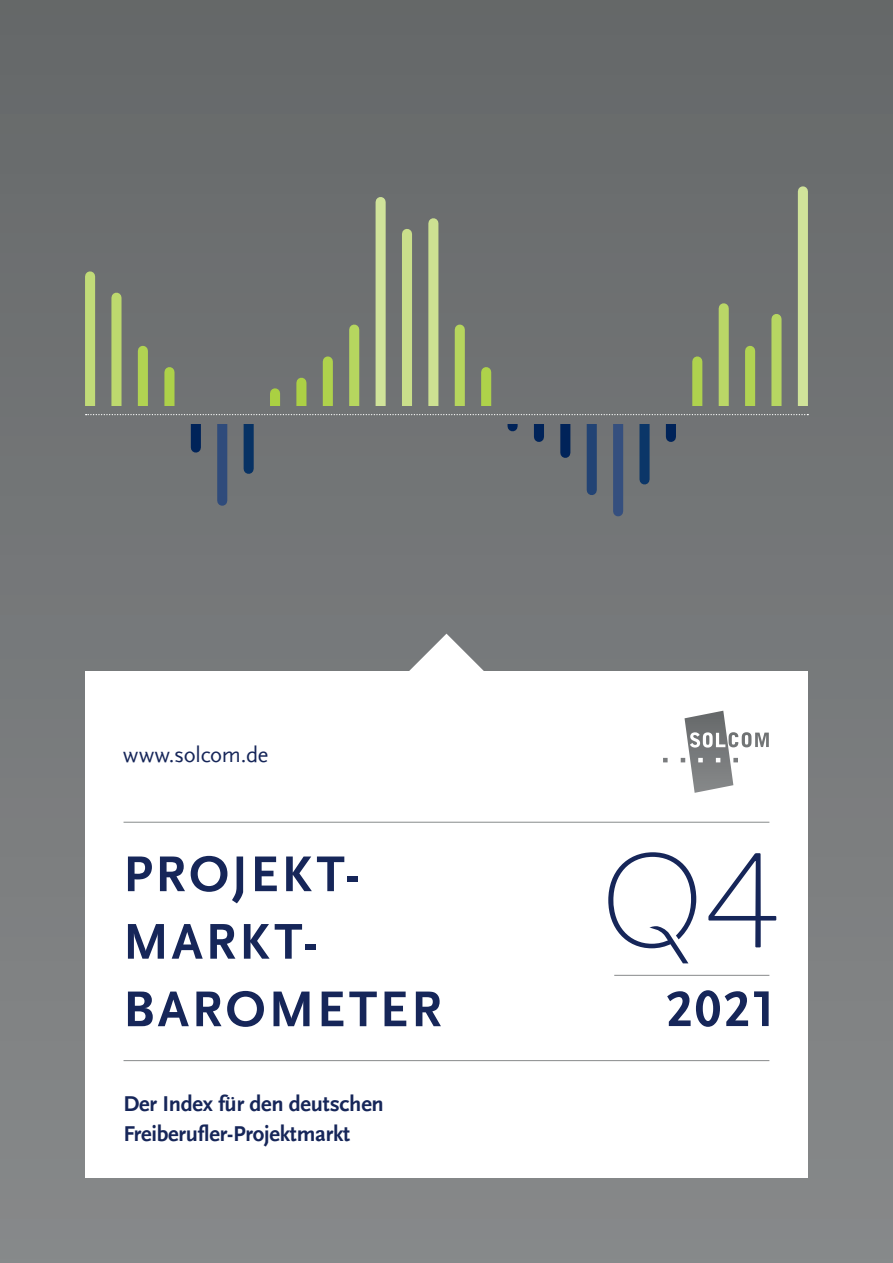
<style>
.page{position:relative;width:893px;height:1263px;background:#fff}
.page>*{position:absolute;margin:0;border:0;box-sizing:border-box;transform-origin:0 0}
.t1{font:300 130.95px "Gravity";color:#162659;scale:1.05 1}
.t2{font:700 52.5px/67.5px "Scala Sans LF";letter-spacing:.055em;color:#162659}
.t3{font:700 22.5px/30px "Scala Sans";letter-spacing:-.01em;color:#162659}
.t4{font:22.5px "Scala Sans LF";letter-spacing:-.01em;color:#162659}
</style>
<div class="page">
<div style="left:0;top:0;width:893px;height:1263px;background:linear-gradient(to bottom,#656869,#87898a)"></div>
<div style="left:85px;top:671px;width:723px;height:507px;background:#fff"></div>
<svg style="left:407px;top:634px;width:79px;height:37px"></svg>
<svg style="left:684px;top:711px;width:85px;height:82px"></svg>
<hr style="left:124px;top:822px;width:645px;height:1px;background:#878a8b">
<hr style="left:124px;top:1060px;width:645px;height:1px;background:#878a8b">
<div style="left:138px;top:351px;width:10px;height:65px;background:#b1d352"></div>
<div style="left:296px;top:383px;width:10px;height:34px;background:#acd045"></div>
<div style="left:323px;top:361px;width:10px;height:55px;background:#afd24c"></div>
<div style="left:349px;top:330px;width:10px;height:86px;background:#b6d65f"></div>
<div style="left:376px;top:202px;width:10px;height:214px;background:#d0e39a"></div>
<div style="left:402px;top:234px;width:10px;height:182px;background:#cadf8b"></div>
<div style="left:428px;top:223px;width:10px;height:193px;background:#cde192"></div>
<div style="left:455px;top:330px;width:10px;height:86px;background:#b6d55d"></div>
<div style="left:481px;top:372px;width:10px;height:44px;background:#aed24a"></div>
<svg style="left:507px;top:423px;width:11px;height:3px"></svg>
<div style="left:534px;top:415px;width:10px;height:22px;background:#002359"></div>
<div style="left:560px;top:415px;width:10px;height:38px;background:#002359"></div>
<div style="left:587px;top:415px;width:10px;height:75px;background:#224374"></div>
<div style="left:613px;top:415px;width:10px;height:96px;background:#354f7e"></div>
<div style="left:639px;top:415px;width:11px;height:64px;background:#0b3668"></div>
<div style="left:666px;top:415px;width:10px;height:22px;background:#002359"></div>
<div style="left:692px;top:361px;width:10px;height:55px;background:#afd24e"></div>
<div style="left:719px;top:308px;width:10px;height:108px;background:#bad767"></div>
<div style="left:745px;top:351px;width:10px;height:65px;background:#b1d352"></div>
<div style="left:771px;top:319px;width:10px;height:97px;background:#b7d662"></div>
<div style="left:798px;top:191px;width:10px;height:225px;background:#d0e39a"></div>
<div style="left:164px;top:372px;width:11px;height:44px;background:#add149"></div>
<div style="left:191px;top:415px;width:10px;height:33px;background:#002359"></div>
<div style="left:217px;top:415px;width:10px;height:86px;background:#2f4b7b"></div>
<div style="left:244px;top:415px;width:10px;height:54px;background:#073264"></div>
<div style="left:270px;top:393px;width:10px;height:23px;background:#aad042"></div>
<div style="left:85px;top:276px;width:10px;height:140px;background:#c1db78"></div>
<div style="left:111px;top:298px;width:11px;height:118px;background:#bdd96e"></div>
<div style="left:0;top:406px;width:893px;height:17px;background:#707374"></div>
<svg style="left:86px;top:414px;width:722px;height:1px"></svg>
<hr style="left:614px;top:975px;width:155px;height:1px;background:#878a8b">
<svg style="left:608px;top:852px;width:88px;height:111px"></svg>
<p class="t4" style="left:123px;top:743px;width:147px">www.solcom.de</p>
<h2 class="t2" style="left:123px;top:841px;width:320px">PROJEKT-<br>MARKT-<br>BAROMETER</h2>
<p class="t3" style="left:124px;top:1088px;width:262px">Der Index für den deutschen<br>Freiberufler-Projektmarkt</p>
<h1 class="t1" style="left:702px;top:822px;width:79px">4</h1>
<h2 class="t2" style="left:666px;top:976px;width:114px">2021</h2>
</div>
